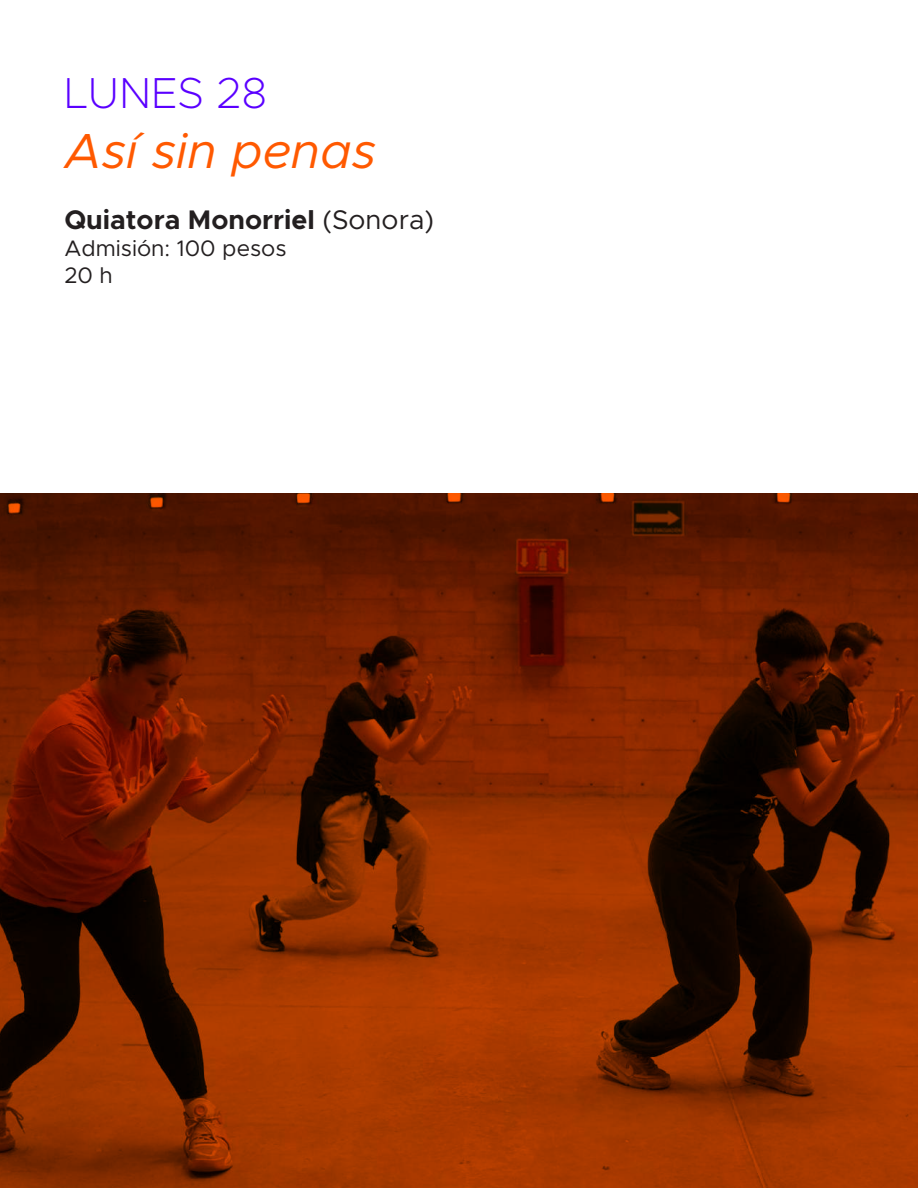
<style>
.page{position:relative;width:918px;height:1188px;background:#fff}
.page>*{position:absolute;margin:0;border:0;box-sizing:border-box;transform-origin:0 0}
.t1{font:italic 49.5px "Metropolis";color:#ff5900}
.t2{font:200 43.5px "Metropolis";color:#5a00ff}
.t3{font:700 27px "Metropolis";color:#231f20}
.t4{font:22.5px/27px "Metropolis";color:#231f20}
.s1{font-weight:400}
</style>
<div class="page">
<img style="left:0;top:493px;width:918px;height:695px">
<h2 class="t2" style="left:64px;top:66px;width:204px">LUNES 28</h2>
<h1 class="t1" style="left:64px;top:120px;width:313px">Así sin penas</h1>
<p class="t3" style="left:64px;top:202px;width:371px">Quiatora Monorriel <span class="s1">(Sonora)</span></p>
<p class="t4" style="left:64px;top:235px;width:224px">Admisión: 100 pesos<br>20 h</p>
</div>
